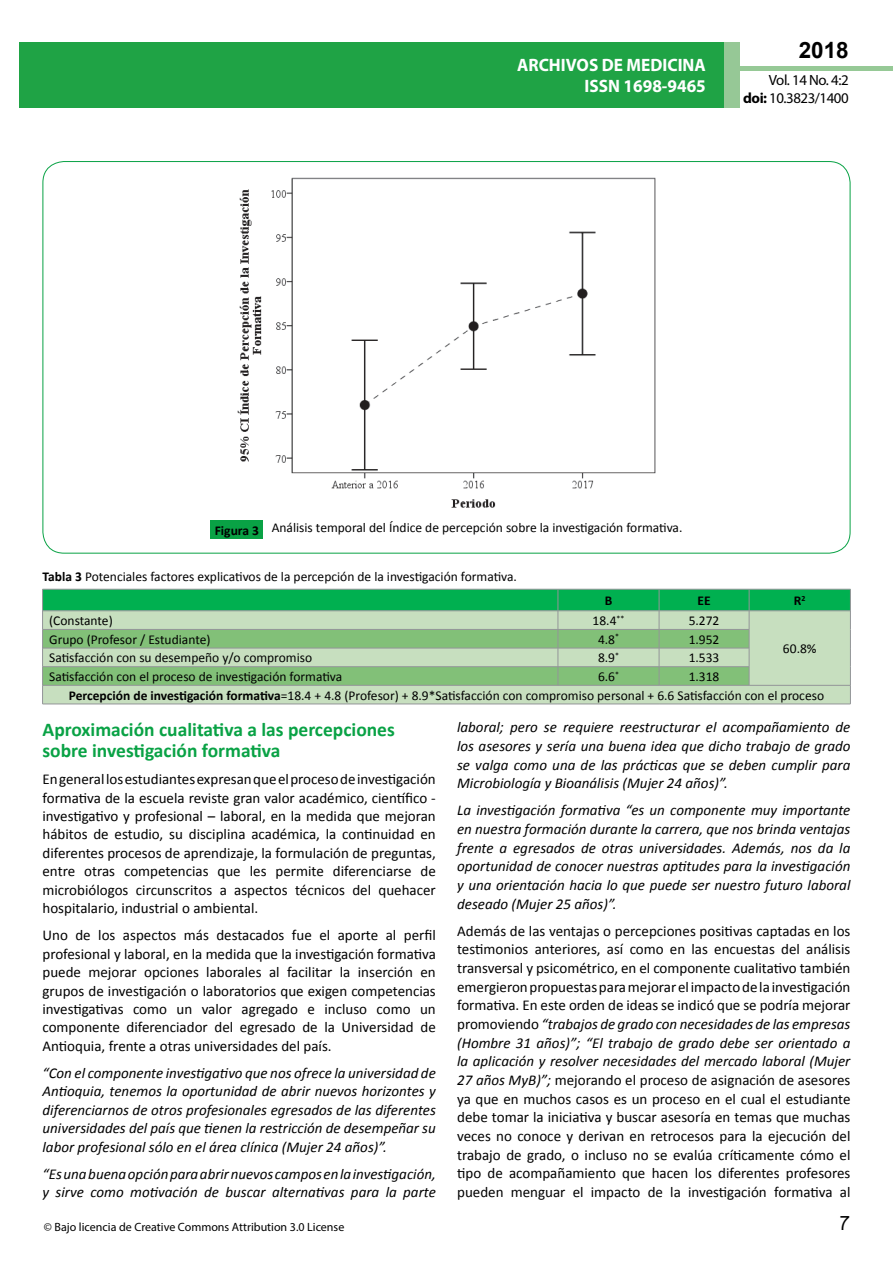
<style>
.page{position:relative;width:893px;height:1263px;background:#fff}
.page>*{position:absolute;margin:0;border:0;box-sizing:border-box;transform-origin:0 0}
.t1{font:25.5px "Tunga";color:#000}
.t2{font:700 22.5px "Arial";color:#000}
.t3{font:700 19.5px/21.5px "Calibri";color:#09a245}
.t4{font:700 18px/21.6px "Myriad Pro";color:#fff;text-align:right;scale:.96 1}
.t5{font:15px/18.6px "Calibri";color:#000;text-align:justify}
.t6{font:italic 15px/18.6px "Calibri";color:#000;text-align:justify}
.t7{font:14.85px/17.9px "Myriad Pro";letter-spacing:-.03em;color:#000;text-align:right}
.t8{font:13.5px/18.6px "Calibri";color:#000}
.t9{font:700 13.5px "Calibri";color:#000}
.t10{font:12px "Myriad Pro";color:#000}
.s1{font-weight:700}
.s2{font-style:italic}
</style>
<div class="page">
<div style="left:722px;top:66px;width:171px;height:5px;background:#96c996"></div>
<div style="left:19px;top:42px;width:706px;height:66px;background:#1fa345"></div>
<div style="left:725px;top:42px;width:15px;height:66px;background:#96c896"></div>
<img style="left:237px;top:177px;width:419px;height:331px">
<div style="left:210px;top:520px;width:53px;height:19px;background:#09a245"></div>
<hr style="left:43px;top:704px;width:515px;height:1px;background:#939598">
<hr style="left:558px;top:704px;width:101px;height:1px;background:#939598">
<hr style="left:659px;top:704px;width:90px;height:1px;background:#939598">
<hr style="left:749px;top:704px;width:101px;height:1px;background:#939598">
<svg style="left:42px;top:589px;width:809px;height:115px;background:#8eca96"></svg>
<hr style="left:43px;top:610px;width:515px;height:1px;background:#939598">
<hr style="left:558px;top:610px;width:101px;height:1px;background:#939598">
<hr style="left:659px;top:610px;width:90px;height:1px;background:#939598">
<hr style="left:749px;top:610px;width:101px;height:1px;background:#939598">
<p class="t4" style="left:517px;top:53px;width:198px">ARCHIVOS DE MEDICINA<br>ISSN 1698-9465</p>
<h2 class="t2" style="left:799px;top:35px;width:52px">2018</h2>
<p class="t7" style="left:743px;top:71px;width:107px">Vol. 14 No. 4:2 <span class="s1">doi:</span> 10.3823/1400</p>
<p class="t8" style="left:215px;top:518px;width:469px"><span class="s1">Figura 3</span> Análisis temporal del Índice de percepción sobre la investigación formativa.</p>
<p class="t8" style="left:43px;top:567px;width:476px"><span class="s1">Tabla 3</span> Potenciales factores explicativos de la percepción de la investigación formativa.</p>
<p class="t9" style="left:605px;top:592px;width:9px">B</p>
<p class="t9" style="left:697px;top:592px;width:15px">EE</p>
<p class="t9" style="left:794px;top:592px;width:13px">R<sup>2</sup></p>
<p class="t8" style="left:49px;top:611px;width:65px">(Constante)</p>
<p class="t8" style="left:593px;top:611px;width:33px">18.4<sup>**</sup></p>
<p class="t8" style="left:689px;top:611px;width:32px">5.272</p>
<p class="t8" style="left:49px;top:630px;width:163px">Grupo (Profesor / Estudiante)</p>
<p class="t8" style="left:598px;top:630px;width:23px">4.8<sup>*</sup></p>
<p class="t8" style="left:689px;top:630px;width:32px">1.952</p>
<p class="t8" style="left:49px;top:649px;width:265px">Satisfacción con su desempeño y/o compromiso</p>
<p class="t8" style="left:598px;top:649px;width:23px">8.9<sup>*</sup></p>
<p class="t8" style="left:689px;top:649px;width:32px">1.533</p>
<p class="t8" style="left:49px;top:667px;width:295px">Satisfacción con el proceso de investigación formativa</p>
<p class="t8" style="left:598px;top:667px;width:23px">6.6<sup>*</sup></p>
<p class="t8" style="left:783px;top:639px;width:35px">60.8%</p>
<p class="t8" style="left:69px;top:667px;width:757px;text-indent:620px">1.318<br><span class="s1">Percepción de investigación formativa</span>=18.4 + 4.8 (Profesor) + 8.9*Satisfacción con compromiso personal + 6.6 Satisfacción con el proceso</p>
<h3 class="t3" style="left:43px;top:718px;width:354px">Aproximación cualitativa a las percepciones sobre investigación formativa</h3>
<p class="t5" style="left:43px;top:770px;width:395px">En general los estudiantes expresan que el proceso de investigación formativa de la escuela reviste gran valor académico, científico - investigativo y profesional – laboral, en la medida que mejoran hábitos de estudio, su disciplina académica, la continuidad en diferentes procesos de aprendizaje, la formulación de preguntas, entre otras competencias que les permite diferenciarse de microbiólogos circunscritos a aspectos técnicos del quehacer hospitalario, industrial o ambiental.</p>
<p class="t5" style="left:43px;top:926px;width:395px">Uno de los aspectos más destacados fue el aporte al perfil profesional y laboral, en la medida que la investigación formativa puede mejorar opciones laborales al facilitar la inserción en grupos de investigación o laboratorios que exigen competencias investigativas como un valor agregado e incluso como un componente diferenciador del egresado de la Universidad de Antioquia, frente a otras universidades del país.</p>
<p class="t6" style="left:43px;top:1063px;width:395px">“Con el componente investigativo que nos ofrece la universidad de Antioquia, tenemos la oportunidad de abrir nuevos horizontes y diferenciarnos de otros profesionales egresados de las diferentes universidades del país que tienen la restricción de desempeñar su labor profesional sólo en el área clínica (Mujer 24 años)”.</p>
<p class="t6" style="left:43px;top:1164px;width:395px">“Es una buena opción para abrir nuevos campos en la investigación, y sirve como motivación de buscar alternativas para la parte</p>
<p class="t6" style="left:457px;top:717px;width:395px">laboral; pero se requiere reestructurar el acompañamiento de los asesores y sería una buena idea que dicho trabajo de grado se valga como una de las prácticas que se deben cumplir para Microbiología y Bioanálisis (Mujer 24 años)”.</p>
<p class="t6" style="left:457px;top:800px;width:395px">La investigación formativa “es un componente muy importante en nuestra formación durante la carrera, que nos brinda ventajas frente a egresados de otras universidades. Además, nos da la oportunidad de conocer nuestras aptitudes para la investigación y una orientación hacia lo que puede ser nuestro futuro laboral deseado (Mujer 25 años)”.</p>
<p class="t5" style="left:457px;top:921px;width:395px">Además de las ventajas o percepciones positivas captadas en los testimonios anteriores, así como en las encuestas del análisis transversal y psicométrico, en el componente cualitativo también emergieron propuestas para mejorar el impacto de la investigación formativa. En este orden de ideas se indicó que se podría mejorar promoviendo <span class="s2">“trabajos de grado con necesidades de las empresas (Hombre 31 años)”; “El trabajo de grado debe ser orientado a la aplicación y resolver necesidades del mercado laboral (Mujer 27 años MyB)”;</span> mejorando el proceso de asignación de asesores ya que en muchos casos es un proceso en el cual el estudiante debe tomar la iniciativa y buscar asesoría en temas que muchas veces no conoce y derivan en retrocesos para la ejecución del trabajo de grado, o incluso no se evalúa críticamente cómo el tipo de acompañamiento que hacen los diferentes profesores pueden menguar el impacto de la investigación formativa al</p>
<p class="t10" style="left:44px;top:1220px;width:302px">© Bajo licencia de Creative Commons Attribution 3.0 License</p>
<h1 class="t1" style="left:839px;top:1206px;width:11px">7</h1>
</div>
